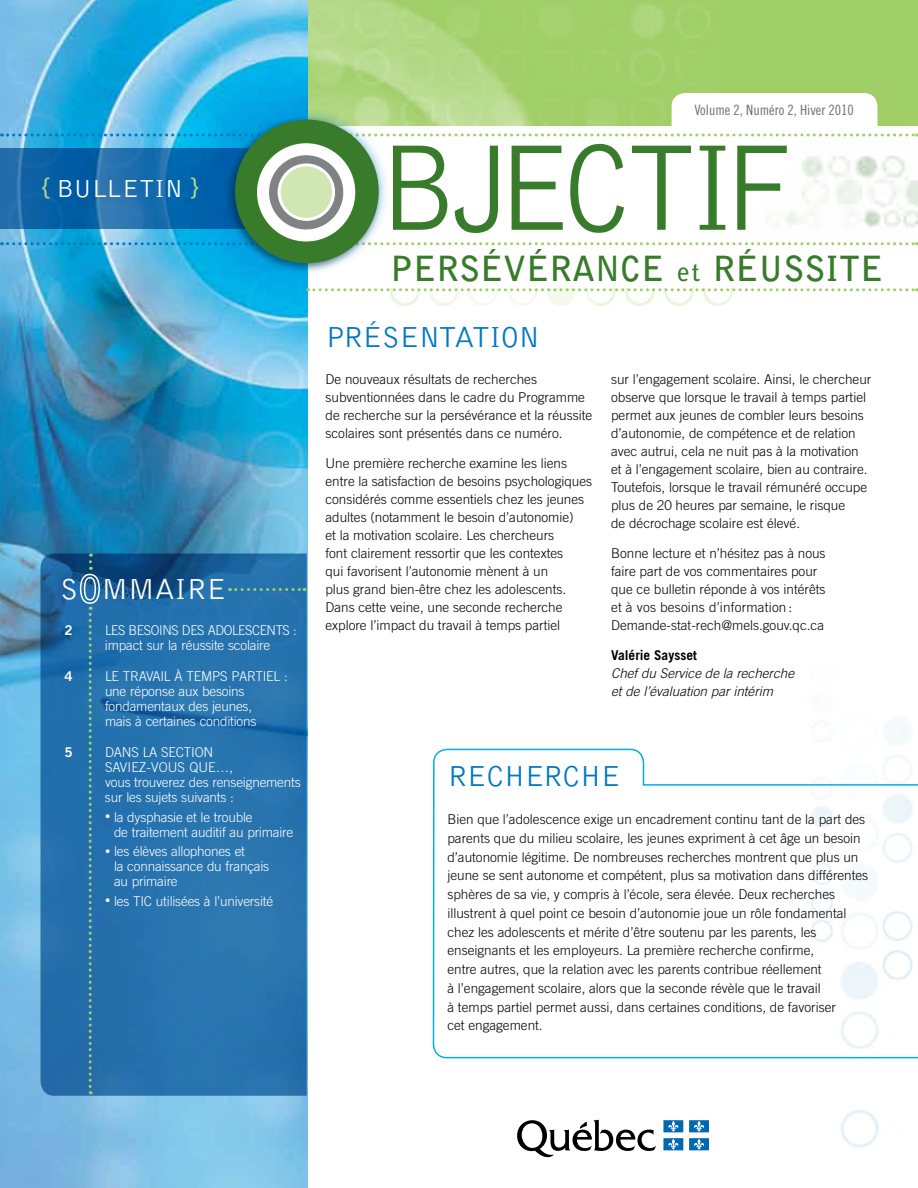
<style>
.page{position:relative;width:918px;height:1188px;background:#fff}
.page>*{position:absolute;margin:0;border:0;box-sizing:border-box;transform-origin:0 0}
.t1{font:300 126.75px "Bell Gothic";letter-spacing:-.09em;color:#387c2b;scale:.94 1}
.t2{font:700 34.5px "Bell Gothic";color:#387c2b}
.t3{font:300 30px "Bell Gothic";letter-spacing:-.02em;color:#0079c1}
.t4{font:300 30px "Bell Gothic";color:#fff}
.t5{font:300 25.5px "Bell Gothic";color:#fff}
.t6{font:14.25px "Trade Gothic Cond Eighteen";color:#6d6e71}
.t7{font:300 13.5px/18px "Trade Gothic";color:#000}
.t8{font:300 13.5px/15px "Trade Gothic";letter-spacing:-.015em;color:#fff}
.t9{font:italic 300 13.5px/18px "Trade Gothic";color:#000}
.t10{font:700 13.5px "Trade Gothic";color:#000}
.t11{font:13.5px "Trade Gothic Bold Two";color:#fff}
.s1{font-size:30px;color:#b3d885}
.s2{font-size:10.5px}
.s3{font-size:25.5px}
</style>
<div class="page">
<div style="left:305px;top:0;width:613px;height:125px;background:#a0cf67"></div>
<img style="left:307px;top:0;width:403px;height:125px">
<img style="left:0;top:0;width:307px;height:1188px">
<svg style="left:40px;top:554px;width:267px;height:542px;background:#2873ae"></svg>
<svg style="left:0;top:148px;width:222px;height:82px;background:#1268ab"></svg>
<svg style="left:41px;top:554px;width:146px;height:598px;background:#2c75ae"></svg>
<img style="left:332px;top:291px;width:403px;height:15px">
<div style="left:672px;top:93px;width:206px;height:55px;background:#fff;border-radius:14px"></div>
<img style="left:733px;top:134px;width:185px;height:109px">
<svg style="left:2px;top:134px;width:915px;height:2px"></svg>
<svg style="left:2px;top:242px;width:915px;height:3px"></svg>
<svg style="left:308px;top:288px;width:609px;height:3px"></svg>
<svg style="left:228px;top:588px;width:77px;height:3px"></svg>
<svg style="left:432px;top:748px;width:486px;height:403px"></svg>
<svg style="left:517px;top:1120px;width:139px;height:38px"></svg>
<svg style="left:663px;top:1120px;width:20px;height:12px"></svg>
<svg style="left:689px;top:1120px;width:20px;height:12px"></svg>
<svg style="left:663px;top:1138px;width:20px;height:12px"></svg>
<svg style="left:689px;top:1138px;width:20px;height:12px"></svg>
<div style="left:222px;top:107px;width:169px;height:168px;background:#0079c1;opacity:.5"></div>
<div style="left:235px;top:120px;width:144px;height:143px;background:#387c2b;border-radius:50%"></div>
<svg style="left:263px;top:149px;width:86px;height:87px;background:#a9aaac"></svg>
<div style="left:257px;top:143px;width:98px;height:99px;border:12px solid #fff;border-radius:50%"></div>
<div style="left:279px;top:165px;width:55px;height:54px;background:#d0e7b3;border-radius:50%"></div>
<div style="left:278px;top:163px;width:57px;height:58px;border:3px solid #fff;border-radius:50%"></div>
<h3 class="t5" style="left:40px;top:174px;width:161px"><span class="s1">{</span> BULLETIN <span class="s1">}</span></h3>
<h3 class="t4" style="left:60px;top:573px;width:168px">S MMAIRE</h3>
<p class="t11" style="left:64px;top:622px;width:10px">2</p>
<p class="t8" style="left:105px;top:622px;width:193px">Les besoins des adolescents : impact sur la réussite scolaire</p>
<p class="t11" style="left:65px;top:668px;width:10px">4</p>
<p class="t8" style="left:105px;top:669px;width:184px">Le travail à temps partiel : une réponse aux besoins fondamentaux des jeunes,<br>mais à certaines conditions</p>
<p class="t11" style="left:65px;top:744px;width:10px">5</p>
<p class="t8" style="left:105px;top:745px;width:110px">Dans la section<br>SAVIE</p>
<p class="t8" style="left:105px;top:760px;width:197px;text-indent:34px">Z-VOUS QUE…,<br>vous trouverez des renseignements sur les sujets suivants :</p>
<p class="t8" style="left:114px;top:809px;width:181px;text-indent:-9px"><span class="s2">•</span> la dysphasie et le trouble<br>de -traitement auditif au primaire</p>
<p class="t8" style="left:114px;top:844px;width:157px;text-indent:-9px"><span class="s2">•</span> les élèves allophones et<br>la connaissance du français au primaire</p>
<p class="t8" style="left:105px;top:893px;width:30px"><span class="s2">•</span> les TIC</p>
<p class="t8" style="left:156px;top:893px;width:119px">utilisées à l’université</p>
<p class="t6" style="left:695px;top:102px;width:161px">Volume 2, Numéro 2, Hiver 2010</p>
<h1 class="t1" style="left:377px;top:120px;width:447px">BJECTIF</h1>
<h2 class="t2" style="left:390px;top:248px;width:495px">PERSÉVÉRANCE <span class="s3">et</span> RÉUSSITE</h2>
<h3 class="t3" style="left:326px;top:321px;width:74px">PR ÉSENTATI</h3>
<h3 class="t3" style="left:501px;top:321px;width:32px">ON</h3>
<p class="t7" style="left:326px;top:370px;width:268px">De nouveaux résultats de recherches subventionnées dans le cadre du Programme de recherche sur la persévérance et la réussite scolaires sont présentés dans ce numéro.</p>
<p class="t7" style="left:325px;top:454px;width:268px">Une première recherche examine les liens entre la satisfaction de besoins psychologiques considérés comme essentiels chez les jeunes adultes (notamment le besoin d’autonomie)<br>et la motivation scolaire. Les chercheurs<br>font clairement ressortir que les contextes<br>qui favorisent l’autonomie mènent à un<br>plus grand bien-être chez les adolescents.<br>Dans cette veine, une seconde recherche explore l’impact du travail à temps partiel</p>
<p class="t7" style="left:611px;top:370px;width:262px">sur l’engagement scolaire. Ainsi, le chercheur observe que lorsque le travail à temps partiel permet aux jeunes de combler leurs besoins d’autonomie, de compétence et de relation avec autrui, cela ne nuit pas à la motivation et à l’engagement scolaire, bien au contraire.<br>Toutefois, lorsque le travail rémunéré occupe plus de 20 heures par semaine, le risque<br>de décrochage scolaire est élevé.</p>
<p class="t7" style="left:611px;top:544px;width:216px">Bonne lecture et n’hésitez pas à nous faire part de vos commentaires pour que ce bulletin réponde à vos intérêts et à vos besoins -d’information :<br>Demande-stat-rech@mels.gouv.qc.ca</p>
<p class="t10" style="left:611px;top:647px;width:87px">Valérie Saysset</p>
<p class="t9" style="left:611px;top:664px;width:185px">Chef du Service de la recherche et de l’évaluation par intérim</p>
<h3 class="t3" style="left:447px;top:760px;width:175px">RECHERCHE</h3>
<p class="t7" style="left:447px;top:810px;width:422px;line-height:18.8px">B ien que l’adolescence exige un encadrement continu tant de la part des parents que du milieu scolaire, les jeunes expriment à cet âge un besoin d’autonomie légitime. De nombreuses recherches montrent que plus un jeune se sent autonome et compétent, plus sa motivation dans différentes sphères de sa vie, y compris à l’école, sera élevée. Deux recherches illustrent à quel point ce besoin d’autonomie joue un rôle fondamental chez les adolescents et mérite d’être soutenu par les parents, les enseignants et les employeurs. La première recherche confirme,<br>entre autres, que la relation avec les parents contribue réellement<br>à l’engagement scolaire, alors que la seconde révèle que le travail<br>à temps partiel permet aussi, dans certaines conditions, de favoriser<br>cet engagement.</p>
</div>
